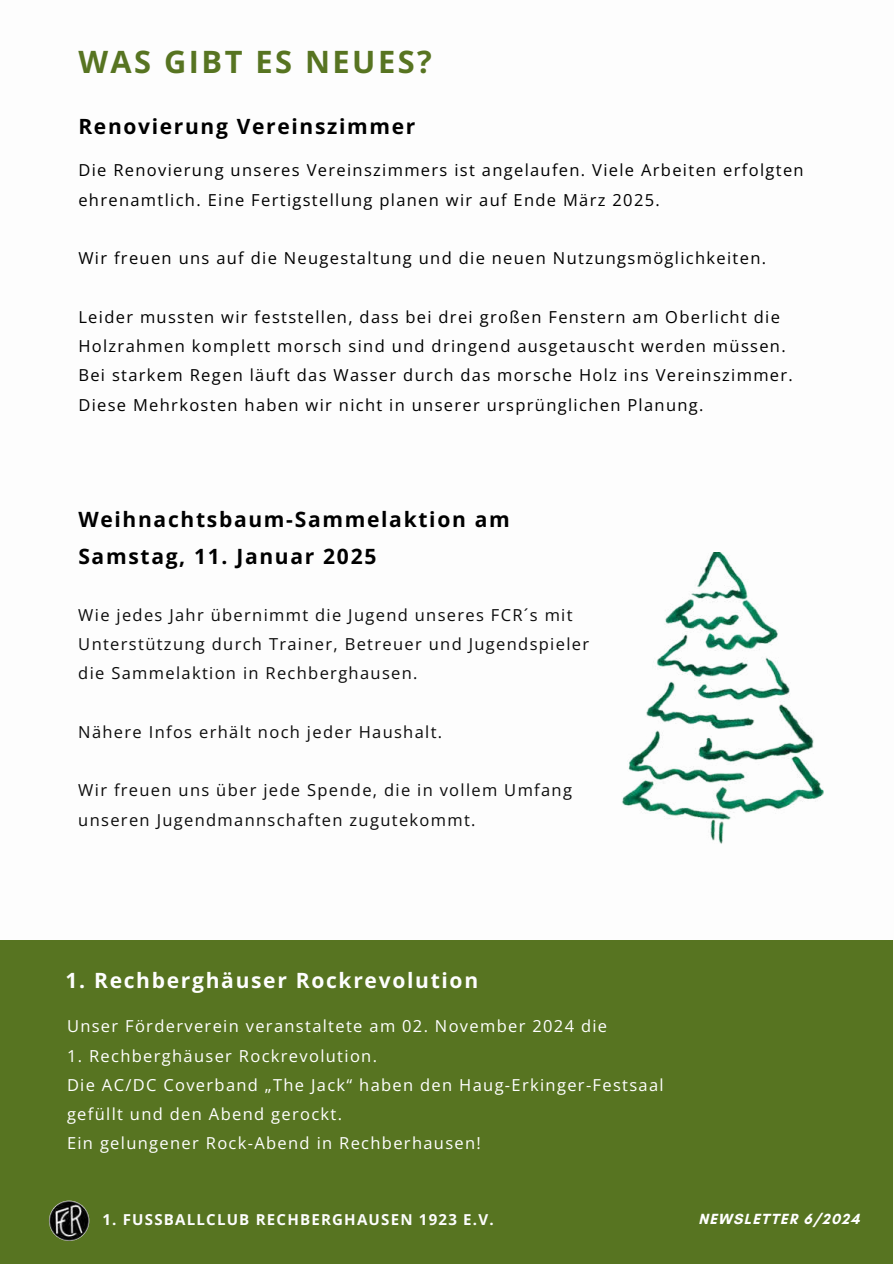
<style>
.page{position:relative;width:894px;height:1264px;background:#fff}
.page>*{position:absolute;margin:0;border:0;box-sizing:border-box;transform-origin:0 0}
.t1{font:700 30.75px "Open Sans";letter-spacing:.08em;color:#577421}
.t2{font:700 21px/37.2px "Open Sans";letter-spacing:.08em;color:#000}
.t3{font:700 21px "Open Sans";letter-spacing:.08em;color:#fefefe}
.t4{font:16.5px/29.2px "Open Sans";letter-spacing:.08em;color:#000}
.t5{font:16.5px/29.2px "Open Sans";letter-spacing:.08em;color:#0c0c0c}
.t6{font:16.5px/29.2px "Open Sans";letter-spacing:.08em;color:#fff}
.t7{font:700 15px "Open Sans";letter-spacing:.08em;color:#fdfdfd}
.t8{font:700 15px "Glacial Indifference";letter-spacing:.08em;color:#fff}
</style>
<div class="page">
<div style="left:0;top:940px;width:892px;height:323px;background:#577421"></div>
<img style="left:49px;top:1200px;width:40px;height:40px;border-radius:50%">
<img style="left:622px;top:553px;width:201px;height:291px">
<h1 class="t1" style="left:78px;top:40px;width:355px">WAS GIBT ES NEUES?</h1>
<p class="t2" style="left:78px;top:107px;width:338px">Renovierung Vereinszimmer</p>
<p class="t4" style="left:78px;top:155px;width:726px">Die Renovierung unseres Vereinszimmers ist angelaufen. Viele Arbeiten erfolgten ehrenamtlich. Eine Fertigstellung planen wir auf Ende März 2025.</p>
<p class="t4" style="left:78px;top:243px;width:689px">Wir freuen uns auf die Neugestaltung und die neuen Nutzungsmöglichkeiten.</p>
<p class="t4" style="left:78px;top:302px;width:715px">Leider mussten wir feststellen, dass bei drei großen Fenstern am Oberlicht die Holzrahmen komplett morsch sind und dringend ausgetauscht werden müssen.<br>Bei starkem Regen läuft das Wasser durch das morsche Holz ins Vereinszimmer.<br>Diese Mehrkosten haben wir nicht in unserer ursprünglichen Planung.</p>
<p class="t2" style="left:78px;top:500px;width:433px">Weihnachtsbaum-Sammelaktion am<br>Samstag, 11. Januar 2025</p>
<p class="t5" style="left:78px;top:599px;width:512px">Wie jedes Jahr übernimmt die Jugend unseres FCR´s mit<br>Unterstützung durch Trainer, Betreuer und Jugendspieler die Sammelaktion in Rechberghausen.</p>
<p class="t5" style="left:78px;top:716px;width:365px">Nähere Infos erhält noch jeder Haushalt.</p>
<p class="t5" style="left:78px;top:775px;width:495px">Wir freuen uns über jede Spende, die in vollem Umfang unseren Jugendmannschaften zugutekommt.</p>
<p class="t3" style="left:66px;top:965px;width:414px">1. Rechberghäuser Rockrevolution</p>
<p class="t6" style="left:67px;top:1011px;width:541px">Unser Förderverein veranstaltete am 02. November 2024 die</p>
<p class="t6" style="left:67px;top:1040px;width:598px">1. Rechberghäuser Rockrevolution.<br>Die AC/DC Coverband „The Jack“ haben den Haug-Erkinger-Festsaal gefüllt und den Abend gerockt.<br>Ein gelungener Rock-Abend in Rechberhausen!</p>
<p class="t7" style="left:102px;top:1209px;width:393px">1. FUSSBALLCLUB RECHBERGHAUSEN 1923 E.V.</p>
<p class="t8" style="left:698px;top:1209px;width:163px">NEWSLETTER 6/2024</p>
</div>
